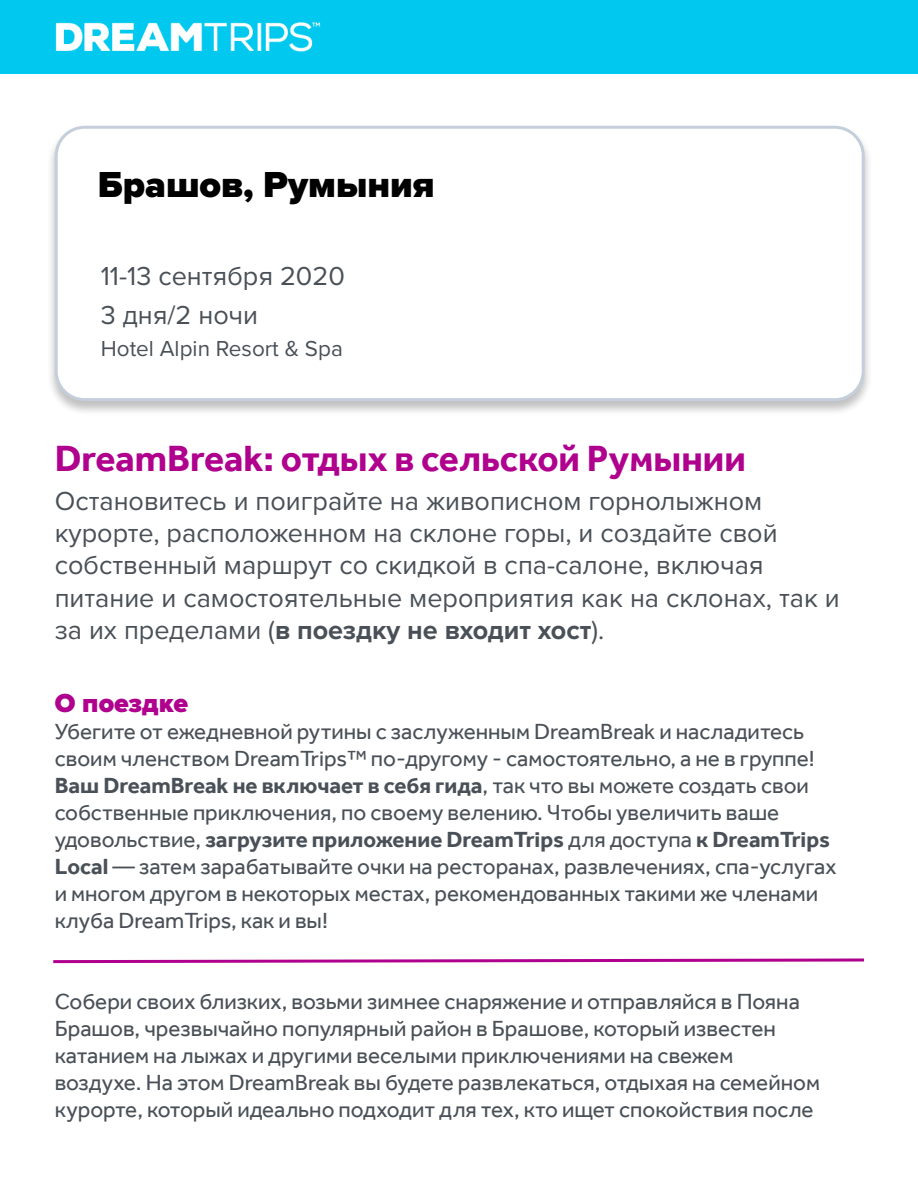
<style>
.page{position:relative;width:918px;height:1188px;background:#fff}
.page>*{position:absolute;margin:0;border:0;box-sizing:border-box;transform-origin:0 0}
.t1{font:700 37.5px "Effra";color:#b0008e}
.t2{font:900 37.5px "Proxima Nova";color:#000}
.t3{font:27px/32.4px "Proxima Nova";color:#495057}
.t4{font:900 27px "Proxima Nova";color:#b0008e}
.t5{font:22.5px/27px "Effra";color:#495057}
.t6{font:22.5px "Proxima Nova";color:#495057}
.s1{font-weight:700}
</style>
<div class="page">
<div style="left:0;top:0;width:918px;height:73px;background:#01c8ee"></div>
<img style="left:17px;top:22px;width:341px;height:52px">
<div style="left:46px;top:124px;width:827px;height:292px;background:#000;opacity:.25"></div>
<div style="left:56px;top:127px;width:807px;height:273px;background:#fff;border-radius:28px"></div>
<div style="left:55px;top:126px;width:810px;height:275px;border:3px solid #c5cfdb;border-radius:28px"></div>
<svg style="left:53px;top:958px;width:811px;height:6px"></svg>
<h1 class="t2" style="left:98px;top:157px;width:338px">Брашов, Румыния</h1>
<p class="t3" style="left:101px;top:256px;width:246px;line-height:39.2px">11-13 сентября 2020<br>3 дня/2 ночи</p>
<p class="t6" style="left:101px;top:331px;width:244px">Hotel Alpin Resort &amp; Spa</p>
<h1 class="t1" style="left:55px;top:436px;width:693px">DreamBreak: отдых в сельской Румынии</h1>
<p class="t3" style="left:55px;top:483px;width:787px">Остановитесь и поиграйте на живописном горнолыжном курорте, расположенном на склоне горы, и создайте свой собственный маршрут со скидкой в спа-салоне, включая питание и самостоятельные мероприятия как на склонах, так и за их пределами (<span class="s1">в поездку не входит хост</span>).</p>
<p class="t4" style="left:55px;top:683px;width:135px">О поездке</p>
<p class="t5" style="left:55px;top:718px;width:783px">Убегите от ежедневной рутины с заслуженным DreamBreak и насладитесь своим членством DreamTrips™ по-другому - самостоятельно, а не в группе!<br><span class="s1">Ваш DreamBreak не включает в себя гида</span>, так что вы можете создать свои собственные приключения, по своему велению. Чтобы увеличить ваше удовольствие, <span class="s1">загрузите приложение DreamTrips</span> для доступа <span class="s1">к DreamTrips Local</span> — затем зарабатывайте очки на ресторанах, развлечениях, спа-услугах и многом другом в некоторых местах, рекомендованных такими же членами клуба DreamTrips, как и вы!</p>
<p class="t5" style="left:55px;top:988px;width:767px">Собери своих близких, возьми зимнее снаряжение и отправляйся в Пояна Брашов, чрезвычайно популярный район в Брашове, который известен катанием на лыжах и другими веселыми приключениями на свежем воздухе. На этом DreamBreak вы будете развлекаться, отдыхая на семейном курорте, который идеально подходит для тех, кто ищет спокойствия после</p>
</div>
